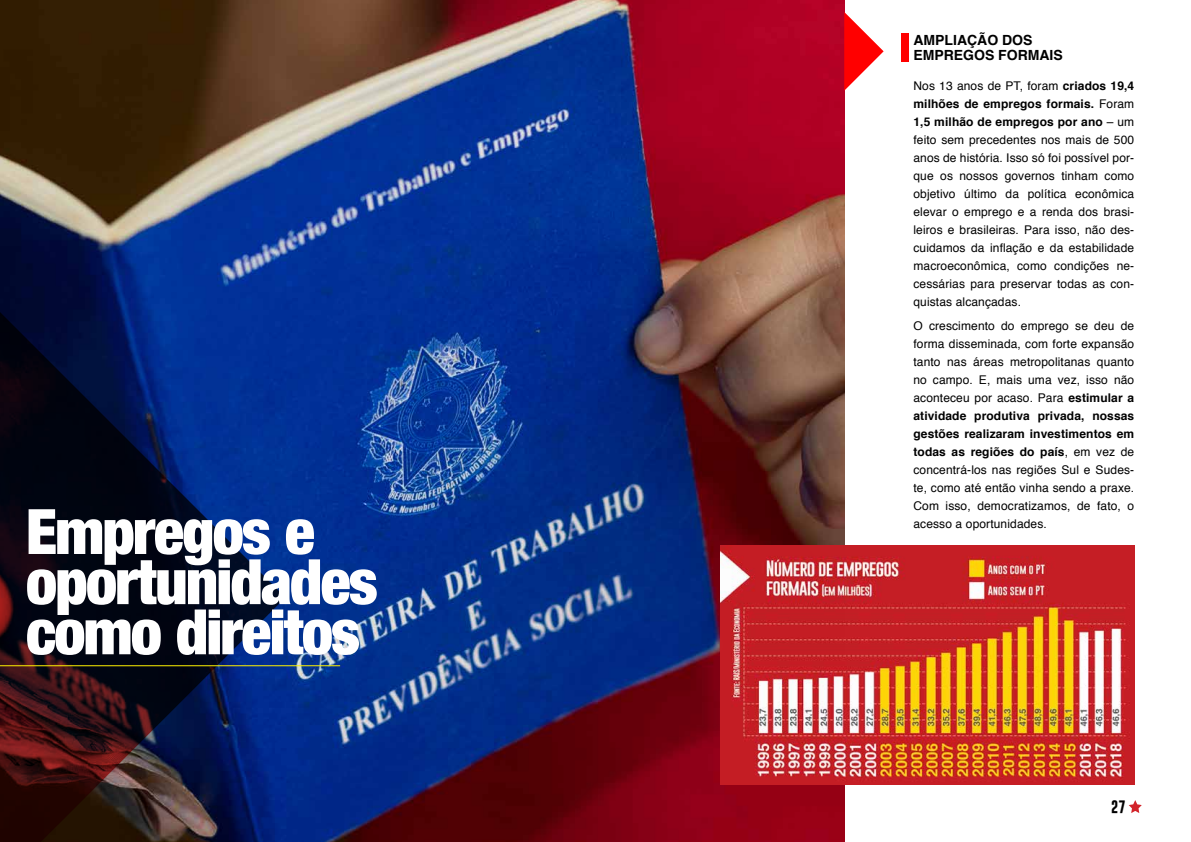
<style>
.page{position:relative;width:1191px;height:842px;background:#fff}
.page>*{position:absolute;margin:0;border:0;box-sizing:border-box;transform-origin:0 0}
.t1{font:900 condensed 62.7px/50.1px "Helvetica Neue";letter-spacing:-.03em;color:#fff}
.t2{font:700 14px/15px "Helvetica";color:#000}
.t3{font:700 13px "Gobold";color:#000}
.t4{font:12px/18px "Helvetica";letter-spacing:.01em;color:#000;text-align:justify}
.s1{font-weight:700}
</style>
<div class="page">
<img style="left:0;top:0;width:844px;height:842px">
<svg style="left:0;top:285px;width:285px;height:557px;background:#0d163f"></svg>
<hr style="left:0;top:665px;width:340px;height:1px;background:#fff200">
<svg style="left:844px;top:12px;width:39px;height:79px"></svg>
<div style="left:901px;top:33px;width:7px;height:29px;background:#f00"></div>
<img style="left:720px;top:545px;width:414px;height:239px">
<svg style="left:1129px;top:800px;width:12px;height:13px"></svg>
<h1 class="t1" style="left:26px;top:503px;width:353px">Empregos e oportunidades como direitos</h1>
<p class="t2" style="left:913px;top:33px;width:151px">AMPLIAÇÃO DOS<br>EMPREGOS FORMAIS</p>
<p class="t4" style="left:913px;top:77px;width:222px">Nos 13 anos de PT, foram <span class="s1">criados 19,4 milhões de empregos formais.</span> Foram <span class="s1">1,5 milhão de empregos por ano</span> – um feito sem precedentes nos mais de 500 anos de história. Isso só foi possível por&shy;que os nossos governos tinham como objetivo último da política econômica elevar o emprego e a renda dos brasi&shy;leiros e brasileiras. Para isso, não des&shy;cuidamos da inflação e da estabilidade macroeconômica, como condições ne&shy;cessárias para preservar todas as con&shy;quistas alcançadas.</p>
<p class="t4" style="left:913px;top:317px;width:222px">O crescimento do emprego se deu de forma disseminada, com forte expansão tanto nas áreas metropolitanas quanto no campo. E, mais uma vez, isso não aconteceu por acaso. Para <span class="s1">estimular a atividade produtiva privada, nossas gestões realizaram investimentos em todas as regiões do país</span>, em vez de concentrá-los nas regiões Sul e Sudes&shy;te, como até então vinha sendo a praxe.<br>Com isso, democratizamos, de fato, o acesso a oportunidades.</p>
<p class="t3" style="left:1111px;top:799px;width:16px">27</p>
</div>
